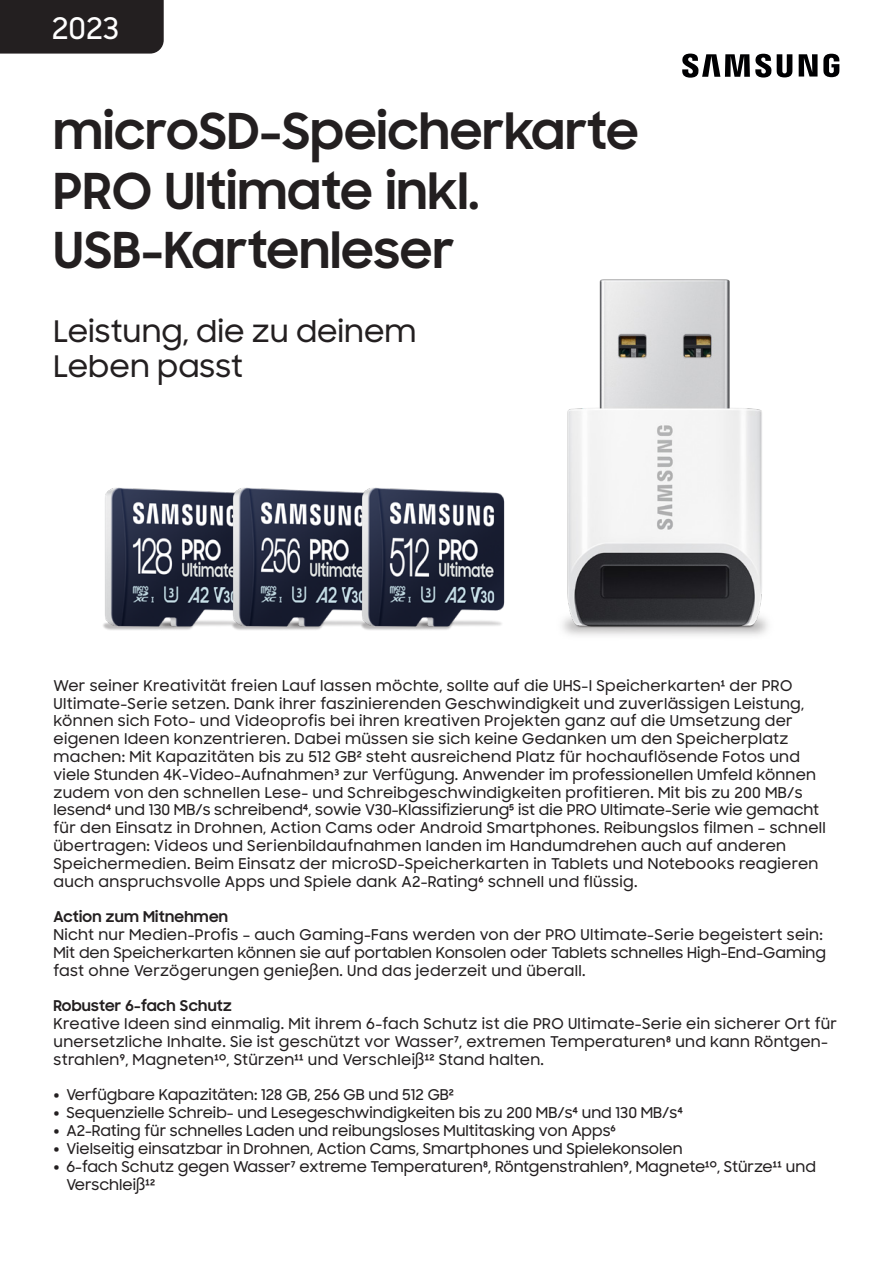
<style>
.page{position:relative;width:893px;height:1263px;background:#fff}
.page>*{position:absolute;margin:0;border:0;box-sizing:border-box;transform-origin:0 0}
.t1{font:700 49.5px/59.4px "Samsung Sharp Sans";letter-spacing:.01em;color:#231f20}
.t2{font:500 29.7px/35.7px "Samsung Sharp Sans";color:#231f20}
.t3{font:500 29.7px "Samsung Sharp Sans";color:#fff}
.t4{font:500 14.85px/17.9px "Samsung Sharp Sans";letter-spacing:.02em;color:#231f20}
.t5{font:500 14.85px/17.9px "Samsung Sharp Sans";color:#231f20}
.t6{font:700 14.85px "Samsung Sharp Sans";letter-spacing:.02em;color:#231f20}
.s1{font-family:"Samsung One 400";font-weight:400;font-size:13.5px}
</style>
<div class="page">
<svg style="left:682px;top:54px;width:157px;height:24px"></svg>
<div style="left:0;top:0;width:164px;height:54px;background:#231f20"></div>
<img style="left:103px;top:487px;width:86px;height:143px">
<img style="left:189px;top:487px;width:129px;height:143px">
<img style="left:318px;top:487px;width:187px;height:143px">
<img style="left:562px;top:279px;width:206px;height:357px">
<h2 class="t3" style="left:52px;top:7px;width:69px">2023</h2>
<h1 class="t1" style="left:54px;top:99px;width:586px">microSD-Speicherkarte<br>PRO Ultimate inkl.<br>USB-Kartenleser</h1>
<h2 class="t2" style="left:54px;top:312px;width:364px">Leistung, die zu deinem<br>Leben passt</h2>
<p class="t4" style="left:54px;top:676px;width:774px">Wer seiner Kreativität freien Lauf lassen möchte, sollte auf die UHS-I Speicherkarten¹ der PRO Ultimate-Serie setzen. Dank ihrer faszinierenden Geschwindigkeit und zuverlässigen Leistung, können sich Foto- und Videoprofis bei ihren kreativen Projekten ganz auf die Umsetzung der eigenen Ideen konzentrieren. Dabei müssen sie sich keine Gedanken um den Speicherplatz machen: Mit Kapazitäten bis zu 512 GB² steht ausreichend Platz für hochauflösende Fotos und viele Stunden 4K-Video-Aufnahmen³ zur Verfügung. Anwender im professionellen Umfeld können zudem von den schnellen Lese- und Schreibgeschwindigkeiten profitieren. Mit bis zu 200 MB/s lesend⁴ und 130 MB/s schreibend⁴, sowie V30-Klassifizierung⁵ ist die PRO Ultimate-Serie wie gemacht für den Einsatz in Drohnen, Action Cams oder Android Smartphones. Reibungslos filmen – schnell übertragen: Videos und Serienbildaufnahmen landen im Handumdrehen auch auf anderen Speichermedien. Beim Einsatz der microSD-Speicherkarten in Tablets und Notebooks reagieren auch anspruchsvolle Apps und Spiele dank A2-Rating⁶ schnell und flüssig.</p>
<p class="t6" style="left:54px;top:906px;width:176px">Action zum Mitnehmen</p>
<p class="t4" style="left:54px;top:925px;width:774px">Nicht nur Medien-Profis – auch Gaming-Fans werden von der PRO Ultimate-Serie begeistert sein:<br>Mit den Speicherkarten können sie auf portablen Konsolen oder Tablets schnelles High-End-Gaming fast ohne Verzögerungen genießen. Und das jederzeit und überall.</p>
<p class="t6" style="left:54px;top:995px;width:180px">Robuster 6-fach Schutz</p>
<p class="t4" style="left:54px;top:1014px;width:785px">Kreative Ideen sind einmalig. Mit ihrem 6-fach Schutz ist die PRO Ultimate-Serie ein sicherer Ort für unersetzliche Inhalte. Sie ist geschützt vor Wasser⁷, extremen Temperaturen⁸ und kann Röntgen&shy;strahlen⁹, Magneten¹⁰, Stürzen¹¹ und Verschleiß¹² Stand halten.</p>
<p class="t5" style="left:54px;top:1085px;width:402px"><span class="s1">•</span> Verfügbare Kapazitäten: 128 GB, 256 GB und 512 GB²</p>
<p class="t5" style="left:54px;top:1103px;width:631px"><span class="s1">•</span> Sequenzielle Schreib- und Lesegeschwindigkeiten bis zu 200 MB/s⁴ und 130 MB/s⁴</p>
<p class="t5" style="left:54px;top:1121px;width:564px"><span class="s1">•</span> A2-Rating für schnelles Laden und reibungsloses Multitasking von Apps⁶</p>
<p class="t5" style="left:54px;top:1139px;width:631px"><span class="s1">•</span> Vielseitig einsatzbar in Drohnen, Action Cams, Smartphones und Spielekonsolen</p>
<p class="t5" style="left:66px;top:1157px;width:751px;text-indent:-13px"><span class="s1">•</span> 6-fach Schutz gegen Wasser⁷ extreme Temperaturen⁸, Röntgenstrahlen⁹, Magnete¹⁰, Stürze¹¹ und<br>Verschleiß¹²</p>
</div>
